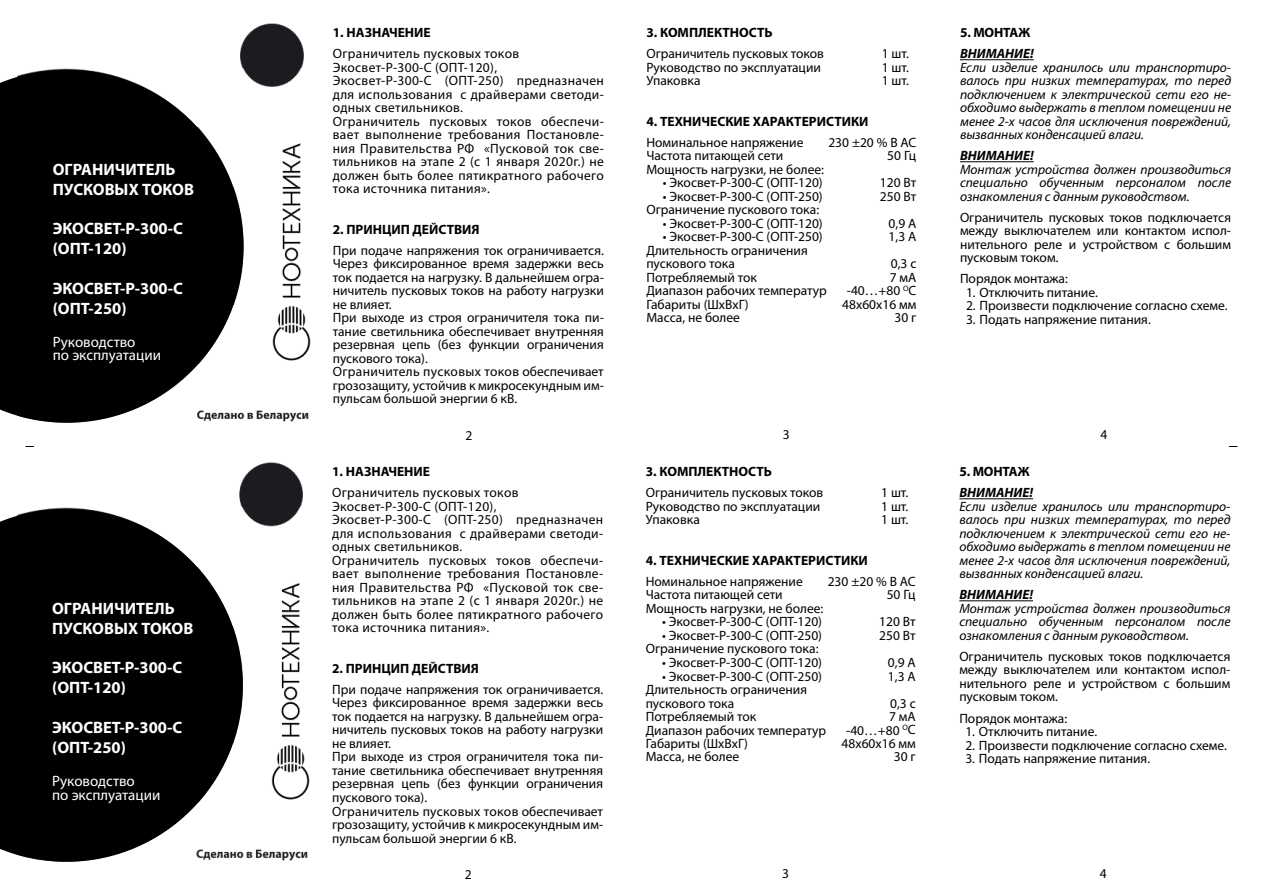
<style>
.page{position:relative;width:1263px;height:893px;background:#fff}
.page>*{position:absolute;margin:0;border:0;box-sizing:border-box;transform-origin:0 0}
.t1{font:700 16.5px/19.8px "Myriad Pro";color:#fff}
.t2{font:15px/13.5px "Myriad Pro";color:#fff}
.t3{font:13.5px/13.5px "Myriad Pro";color:#000}
.t4{font:13.5px/13.5px "Myriad Pro";letter-spacing:.025em;color:#000}
.t5{font:italic 13.5px/13.5px "Myriad Pro";color:#000;text-align:justify}
.t6{font:700 13.5px "Myriad Pro";color:#000}
.t7{font:italic 700 13.5px "Myriad Pro";color:#000}
</style>
<div class="page">
<img style="left:47px;top:23px;width:264px;height:399px">
<hr style="left:960px;top:59px;width:74px;height:1px;background:#000">
<hr style="left:960px;top:161px;width:74px;height:1px;background:#000">
<svg style="left:0;top:70px;width:243px;height:353px;background:#272727"></svg>
<img style="left:47px;top:462px;width:263px;height:399px">
<hr style="left:959px;top:498px;width:74px;height:1px;background:#000">
<hr style="left:959px;top:600px;width:74px;height:1px;background:#000">
<svg style="left:0;top:509px;width:243px;height:353px;fill:#000"></svg>
<p class="t1" style="left:53px;top:159px;width:143px">ОГРАНИЧИТЕЛЬ<br>ПУСКОВЫХ ТОКОВ</p>
<p class="t1" style="left:53px;top:218px;width:132px">ЭКОСВЕТ-Р-300-С (ОПТ-120)</p>
<p class="t1" style="left:53px;top:278px;width:132px">ЭКОСВЕТ-Р-300-С (ОПТ-250)</p>
<p class="t2" style="left:53px;top:335px;width:110px">Руководство<br>по эксплуатации</p>
<p class="t1" style="left:52px;top:598px;width:143px">ОГРАНИЧИТЕЛЬ<br>ПУСКОВЫХ ТОКОВ</p>
<p class="t1" style="left:52px;top:657px;width:132px">ЭКОСВЕТ-Р-300-С (ОПТ-120)</p>
<p class="t1" style="left:52px;top:717px;width:132px">ЭКОСВЕТ-Р-300-С (ОПТ-250)</p>
<p class="t2" style="left:52px;top:774px;width:110px">Руководство<br>по эксплуатации</p>
<p class="t6" style="left:333px;top:24px;width:99px">1. НАЗНАЧЕНИЕ</p>
<p class="t4" style="left:333px;top:47px;width:273px">Ограничитель пусковых токов Экосвет-Р-300-С (ОПТ-120),<br>Экосвет-Р-300-С (ОПТ-250) предназначен для использования с драйверами светоди&shy;одных светильников.<br>Ограничитель пусковых токов обеспечи&shy;вает выполнение требования Постановле&shy;ния Правительства РФ «Пусковой ток све&shy;тильников на этапе 2 (с 1 января 2020г.) не должен быть более пятикратного рабочего тока источника питания».</p>
<p class="t6" style="left:333px;top:221px;width:148px">2. ПРИНЦИП ДЕЙСТВИЯ</p>
<p class="t3" style="left:333px;top:243px;width:273px">При подаче напряжения ток ограничивается.<br>Через фиксированное время задержки весь ток подается на нагрузку. В дальнейшем огра&shy;ничитель пусковых токов на работу нагрузки не влияет.<br>При выходе из строя ограничителя тока пи&shy;тание светильника обеспечивает внутренняя резервная цепь (без функции ограничения пускового тока).<br>Ограничитель пусковых токов обеспечивает грозозащиту, устойчив к микросекундным им&shy;пульсам большой энергии 6 кВ.</p>
<p class="t3" style="left:465px;top:428px;width:8px">2</p>
<p class="t6" style="left:332px;top:463px;width:99px">1. НАЗНАЧЕНИЕ</p>
<p class="t4" style="left:332px;top:486px;width:273px">Ограничитель пусковых токов Экосвет-Р-300-С (ОПТ-120),<br>Экосвет-Р-300-С (ОПТ-250) предназначен для использования с драйверами светоди&shy;одных светильников.<br>Ограничитель пусковых токов обеспечи&shy;вает выполнение требования Постановле&shy;ния Правительства РФ «Пусковой ток све&shy;тильников на этапе 2 (с 1 января 2020г.) не должен быть более пятикратного рабочего тока источника питания».</p>
<p class="t6" style="left:332px;top:660px;width:148px">2. ПРИНЦИП ДЕЙСТВИЯ</p>
<p class="t3" style="left:332px;top:682px;width:273px">При подаче напряжения ток ограничивается.<br>Через фиксированное время задержки весь ток подается на нагрузку. В дальнейшем огра&shy;ничитель пусковых токов на работу нагрузки не влияет.<br>При выходе из строя ограничителя тока пи&shy;тание светильника обеспечивает внутренняя резервная цепь (без функции ограничения пускового тока).<br>Ограничитель пусковых токов обеспечивает грозозащиту, устойчив к микросекундным им&shy;пульсам большой энергии 6 кВ.</p>
<p class="t3" style="left:465px;top:867px;width:8px">2</p>
<p class="t6" style="left:646px;top:24px;width:128px">3. КОМПЛЕКТНОСТЬ</p>
<p class="t3" style="left:646px;top:47px;width:179px">Ограничитель пусковых токов</p>
<p class="t3" style="left:882px;top:47px;width:29px">1 шт.</p>
<p class="t3" style="left:646px;top:60px;width:176px">Руководство по эксплуатации</p>
<p class="t3" style="left:882px;top:60px;width:29px">1 шт.</p>
<p class="t3" style="left:646px;top:74px;width:56px">Упаковка</p>
<p class="t3" style="left:882px;top:74px;width:29px">1 шт.</p>
<p class="t6" style="left:646px;top:113px;width:224px">4. ТЕХНИЧЕСКИЕ ХАРАКТЕРИСТИКИ</p>
<p class="t3" style="left:646px;top:135px;width:159px">Номинальное напряжение</p>
<p class="t3" style="left:828px;top:135px;width:90px">230 ±20 % В AC</p>
<p class="t3" style="left:646px;top:149px;width:139px">Частота питающей сети</p>
<p class="t3" style="left:887px;top:149px;width:31px">50 Гц</p>
<p class="t3" style="left:646px;top:162px;width:179px">Мощность нагрузки, не более:</p>
<p class="t3" style="left:663px;top:176px;width:161px">• Экосвет-Р-300-С (ОПТ-120)</p>
<p class="t3" style="left:880px;top:176px;width:38px">120 Вт</p>
<p class="t3" style="left:663px;top:189px;width:161px">• Экосвет-Р-300-С (ОПТ-250)</p>
<p class="t3" style="left:880px;top:189px;width:38px">250 Вт</p>
<p class="t3" style="left:646px;top:203px;width:174px">Ограничение пускового тока:</p>
<p class="t3" style="left:663px;top:216px;width:161px">• Экосвет-Р-300-С (ОПТ-120)</p>
<p class="t3" style="left:889px;top:216px;width:29px">0,9 А</p>
<p class="t3" style="left:663px;top:230px;width:161px">• Экосвет-Р-300-С (ОПТ-250)</p>
<p class="t3" style="left:889px;top:230px;width:29px">1,3 А</p>
<p class="t3" style="left:646px;top:243px;width:163px">Длительность ограничения пускового тока</p>
<p class="t3" style="left:891px;top:257px;width:27px">0,3 с</p>
<p class="t3" style="left:646px;top:270px;width:112px">Потребляемый ток</p>
<p class="t3" style="left:890px;top:270px;width:28px">7 мА</p>
<p class="t3" style="left:646px;top:284px;width:182px">Диапазон рабочих температур</p>
<p class="t3" style="left:847px;top:284px;width:71px">-40…+80 <sup>О</sup>C</p>
<p class="t3" style="left:646px;top:297px;width:104px">Габариты (ШхВхГ)</p>
<p class="t3" style="left:842px;top:297px;width:76px">48х60х16 мм</p>
<p class="t3" style="left:646px;top:311px;width:95px">Масса, не более</p>
<p class="t3" style="left:894px;top:311px;width:23px">30 г</p>
<p class="t6" style="left:960px;top:24px;width:72px">5. МОНТАЖ</p>
<p class="t7" style="left:960px;top:45px;width:75px">ВНИМАНИЕ!</p>
<p class="t5" style="left:960px;top:60px;width:273px">Если изделие хранилось или транспортиро&shy;валось при низких температурах, то перед подключением к электрической сети его не&shy;обходимо выдержать в теплом помещении не менее 2-х часов для исключения повреждений, вызванных конденсацией влаги.</p>
<p class="t7" style="left:960px;top:147px;width:75px">ВНИМАНИЕ!</p>
<p class="t5" style="left:960px;top:162px;width:273px">Монтаж устройства должен производиться специально обученным персоналом после ознакомления с данным руководством.</p>
<p class="t3" style="left:960px;top:210px;width:273px;text-align:justify">Ограничитель пусковых токов подключается между выключателем или контактом испол&shy;нительного реле и устройством с большим пусковым током.</p>
<p class="t3" style="left:960px;top:272px;width:109px">Порядок монтажа:</p>
<p class="t3" style="left:966px;top:285px;width:133px">1. Отключить питание.</p>
<p class="t3" style="left:966px;top:299px;width:263px">2. Произвести подключение согласно схеме.</p>
<p class="t3" style="left:966px;top:312px;width:186px">3. Подать напряжение питания.</p>
<p class="t3" style="left:783px;top:428px;width:8px">3</p>
<p class="t3" style="left:1100px;top:428px;width:8px">4</p>
<p class="t6" style="left:646px;top:463px;width:128px">3. КОМПЛЕКТНОСТЬ</p>
<p class="t3" style="left:646px;top:486px;width:179px">Ограничитель пусковых токов</p>
<p class="t3" style="left:881px;top:486px;width:29px">1 шт.</p>
<p class="t3" style="left:646px;top:499px;width:176px">Руководство по эксплуатации</p>
<p class="t3" style="left:881px;top:499px;width:29px">1 шт.</p>
<p class="t3" style="left:646px;top:513px;width:56px">Упаковка</p>
<p class="t3" style="left:881px;top:513px;width:29px">1 шт.</p>
<p class="t6" style="left:646px;top:552px;width:224px">4. ТЕХНИЧЕСКИЕ ХАРАКТЕРИСТИКИ</p>
<p class="t3" style="left:646px;top:574px;width:159px">Номинальное напряжение</p>
<p class="t3" style="left:828px;top:574px;width:90px">230 ±20 % В AC</p>
<p class="t3" style="left:646px;top:588px;width:139px">Частота питающей сети</p>
<p class="t3" style="left:887px;top:588px;width:31px">50 Гц</p>
<p class="t3" style="left:646px;top:601px;width:179px">Мощность нагрузки, не более:</p>
<p class="t3" style="left:662px;top:615px;width:161px">• Экосвет-Р-300-С (ОПТ-120)</p>
<p class="t3" style="left:879px;top:615px;width:38px">120 Вт</p>
<p class="t3" style="left:662px;top:628px;width:161px">• Экосвет-Р-300-С (ОПТ-250)</p>
<p class="t3" style="left:879px;top:628px;width:38px">250 Вт</p>
<p class="t3" style="left:646px;top:642px;width:174px">Ограничение пускового тока:</p>
<p class="t3" style="left:662px;top:655px;width:161px">• Экосвет-Р-300-С (ОПТ-120)</p>
<p class="t3" style="left:888px;top:655px;width:29px">0,9 А</p>
<p class="t3" style="left:662px;top:669px;width:161px">• Экосвет-Р-300-С (ОПТ-250)</p>
<p class="t3" style="left:888px;top:669px;width:29px">1,3 А</p>
<p class="t3" style="left:646px;top:682px;width:163px">Длительность ограничения пускового тока</p>
<p class="t3" style="left:890px;top:696px;width:27px">0,3 с</p>
<p class="t3" style="left:646px;top:709px;width:112px">Потребляемый ток</p>
<p class="t3" style="left:889px;top:709px;width:28px">7 мА</p>
<p class="t3" style="left:646px;top:723px;width:182px">Диапазон рабочих температур</p>
<p class="t3" style="left:846px;top:723px;width:71px">-40…+80 <sup>О</sup>C</p>
<p class="t3" style="left:646px;top:736px;width:104px">Габариты (ШхВхГ)</p>
<p class="t3" style="left:841px;top:736px;width:76px">48х60х16 мм</p>
<p class="t3" style="left:646px;top:750px;width:95px">Масса, не более</p>
<p class="t3" style="left:894px;top:750px;width:23px">30 г</p>
<p class="t6" style="left:959px;top:463px;width:72px">5. МОНТАЖ</p>
<p class="t7" style="left:959px;top:484px;width:75px">ВНИМАНИЕ!</p>
<p class="t5" style="left:959px;top:499px;width:273px">Если изделие хранилось или транспортиро&shy;валось при низких температурах, то перед подключением к электрической сети его не&shy;обходимо выдержать в теплом помещении не менее 2-х часов для исключения повреждений, вызванных конденсацией влаги.</p>
<p class="t7" style="left:959px;top:586px;width:75px">ВНИМАНИЕ!</p>
<p class="t5" style="left:959px;top:601px;width:273px">Монтаж устройства должен производиться специально обученным персоналом после ознакомления с данным руководством.</p>
<p class="t3" style="left:959px;top:649px;width:273px;text-align:justify">Ограничитель пусковых токов подключается между выключателем или контактом испол&shy;нительного реле и устройством с большим пусковым током.</p>
<p class="t3" style="left:959px;top:711px;width:109px">Порядок монтажа:</p>
<p class="t3" style="left:965px;top:724px;width:133px">1. Отключить питание.</p>
<p class="t3" style="left:965px;top:738px;width:263px">2. Произвести подключение согласно схеме.</p>
<p class="t3" style="left:965px;top:751px;width:186px">3. Подать напряжение питания.</p>
<p class="t3" style="left:782px;top:867px;width:8px">3</p>
<p class="t3" style="left:1100px;top:867px;width:8px">4</p>
</div>
